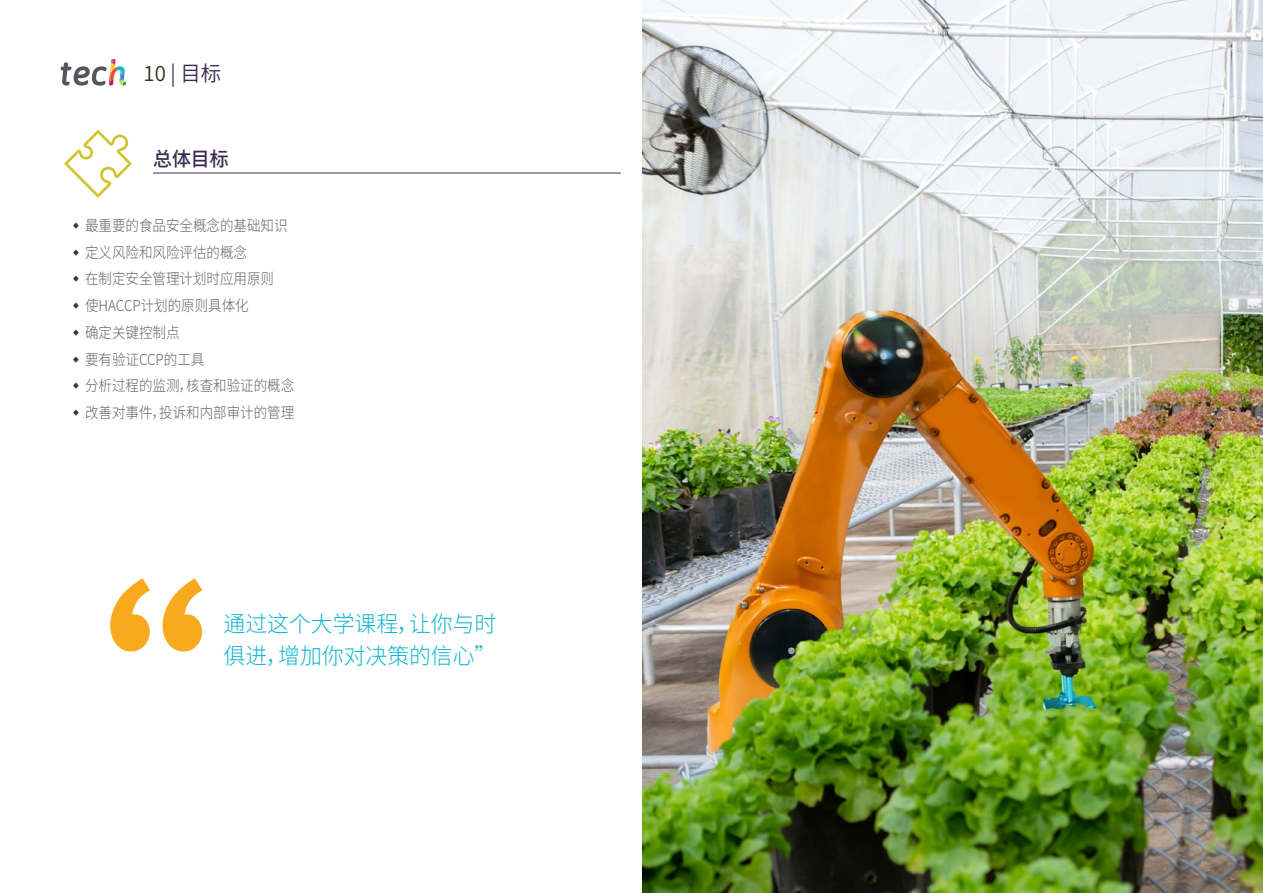
<style>
.page{position:relative;width:1263px;height:893px;background:#fff}
.page>*{position:absolute;margin:0;border:0;box-sizing:border-box;transform-origin:0 0}
.t1{font:300 22.5px/31.5px "Source Han Sans CN";color:#0fb6cf}
.t2{font:21px "Source Han Sans CN";color:#3d2b56}
.t3{font:500 19.5px "Source Han Sans CN";color:#3d2b56}
.t4{font:300 15px/26.7px "Source Han Sans CN";color:#61646a;scale:.9 1}
.s1{color:#312e20}
</style>
<div class="page">
<hr style="left:153px;top:173px;width:468px;height:1px;background:#3d2b56">
<svg style="left:64px;top:130px;width:68px;height:68px"></svg>
<img style="left:642px;top:0;width:621px;height:893px">
<svg style="left:61px;top:59px;width:65px;height:27px"></svg>
<svg style="left:110px;top:578px;width:92px;height:73px"></svg>
<h2 class="t2" style="left:144px;top:61px;width:79px"><span class="s1">10</span> | 目标</h2>
<h3 class="t3" style="left:153px;top:147px;width:77px">总体目标</h3>
<p class="t4" style="left:85px;top:212px;width:234px">最重要的食品安全概念的基础知识定义风险和风险评估的概念<br>在制定安全管理计划时应用原则使HACCP计划的原则具体化<br>确定关键控制点<br>要有验证CCP的工具<br>分析过程的监测，核查和验证的概念改善对事件，投诉和内部审计的管理</p>
<h1 class="t1" style="left:224px;top:609px;width:274px">通过这个大学课程，让你与时俱进，增加你对决策的信心”</h1>
</div>
